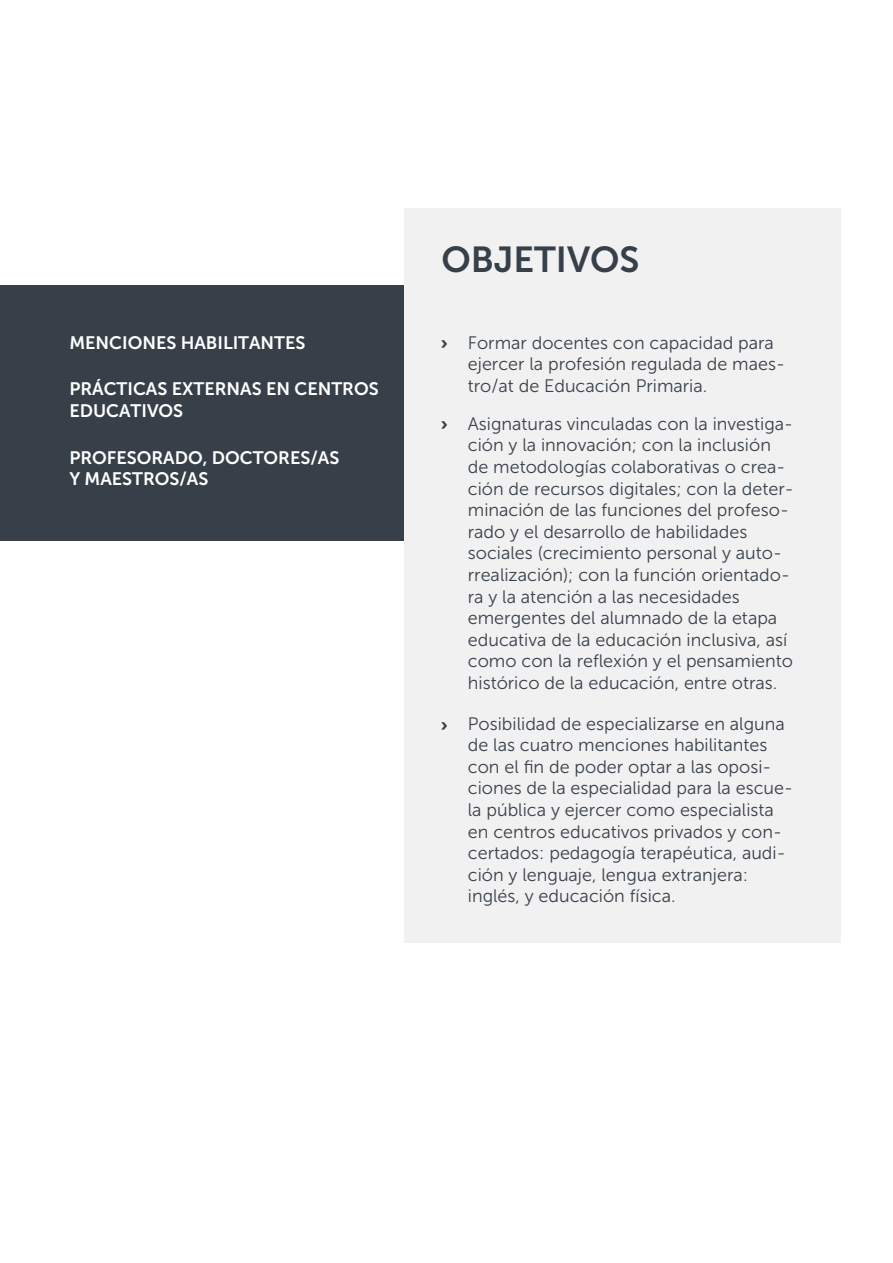
<style>
.page{position:relative;width:893px;height:1263px;background:#fff}
.page>*{position:absolute;margin:0;border:0;box-sizing:border-box;transform-origin:0 0}
.t1{font:36px "Museo Sans 700";color:#374049}
.t2{font:18px/21.6px "Museo Sans 300";color:#38414a}
.t3{font:18px/21.6px "Museo Sans 700";color:#fff}
.s1{font-family:"Museo Sans 900"}
</style>
<div class="page">
<div style="left:0;top:285px;width:511px;height:256px;background:#374049"></div>
<div style="left:404px;top:208px;width:436px;height:735px;background:#f2f1f2"></div>
<p class="t3" style="left:69px;top:332px;width:238px">MENCIONES HABILITANTES</p>
<p class="t3" style="left:69px;top:378px;width:311px">PRÁCTICAS EXTERNAS EN CENTROS<br>EDUCATIVOS</p>
<p class="t3" style="left:69px;top:447px;width:271px">PROFESORADO, DOCTORES/AS<br>Y MAESTROS/AS</p>
<h1 class="t1" style="left:441px;top:240px;width:200px">OBJETIVOS</h1>
<p class="t2" style="left:468px;top:332px;width:319px;text-indent:-27px"><span class="s1">›</span> Formar docentes con capacidad para ejercer la profesión regulada de maes&shy;tro/at de Educación Primaria.</p>
<p class="t2" style="left:468px;top:413px;width:327px;text-indent:-27px"><span class="s1">›</span> Asignaturas vinculadas con la investiga&shy;ción y la innovación; con la inclusión de metodologías colaborativas o crea&shy;ción de recursos digitales; con la deter&shy;minación de las funciones del profeso&shy;rado y el desarrollo de habilidades sociales (crecimiento personal y auto&shy;rrealización); con la función orientado&shy;ra y la atención a las necesidades emergentes del alumnado de la etapa educativa de la educación inclusiva, así como con la reflexión y el pensamiento histórico de la educación, entre otras.</p>
<p class="t2" style="left:468px;top:713px;width:327px;text-indent:-27px"><span class="s1">›</span> Posibilidad de especializarse en alguna de las cuatro menciones habilitantes con el fin de poder optar a las oposi&shy;ciones de la especialidad para la escue&shy;la pública y ejercer como especialista en centros educativos privados y con&shy;certados: pedagogía terapéutica, audi&shy;ción y lenguaje, lengua extranjera: inglés, y educación física.</p>
</div>
